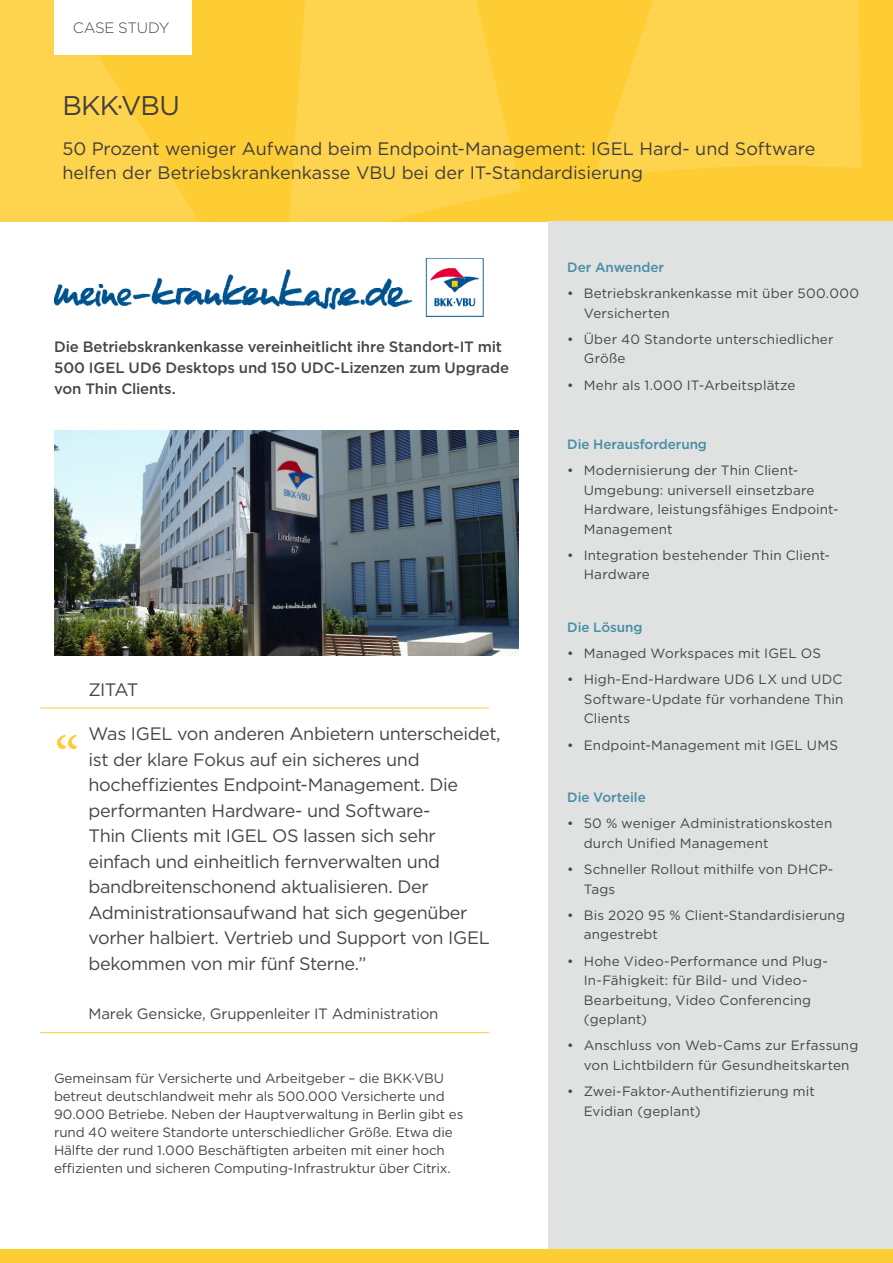
<style>
.page{position:relative;width:893px;height:1263px;background:#fff}
.page>*{position:absolute;margin:0;border:0;box-sizing:border-box;transform-origin:0 0}
.t1{font:63px "Minion Pro";color:#fecd33}
.t2{font:27px "Gotham";letter-spacing:-.025em;color:#3e3e3f}
.t3{font:18px/25.5px "Gotham";letter-spacing:-.02em;color:#444747}
.t4{font:18px/24px "Gotham";color:#3e3e3f}
.t5{font:500 15px/21px "Gotham";letter-spacing:-.01em;color:#444747}
.t6{font:15px "Gotham";letter-spacing:-.015em;color:#444747}
.t7{font:300 15px "Gotham";letter-spacing:-.02em;color:#444747}
.t8{font:13.5px/19.5px "Gotham";letter-spacing:.01em;color:#444747}
.t9{font:13.5px/18px "Gotham";letter-spacing:-.01em;color:#444747}
.t10{font:500 13.5px "Gotham";letter-spacing:-.005em;color:#468ea6}
</style>
<div class="page">
<div style="left:0;top:0;width:893px;height:221px;background:#fecd33"></div>
<svg style="left:594px;top:0;width:267px;height:179px;fill:#fed34e"></svg>
<svg style="left:286px;top:0;width:235px;height:222px;fill:#fed34e"></svg>
<svg style="left:0;top:0;width:232px;height:222px;fill:#fed34e"></svg>
<div style="left:548px;top:221px;width:345px;height:1028px;background:#e0e1e1"></div>
<div style="left:0;top:1249px;width:893px;height:14px;background:#fecd33"></div>
<img style="left:54px;top:259px;width:429px;height:57px">
<img style="left:54px;top:430px;width:465px;height:225px">
<hr style="left:41px;top:708px;width:448px;height:1px;background:#fecd33">
<hr style="left:41px;top:1032px;width:448px;height:1px;background:#fecd33">
<div style="left:54px;top:0;width:138px;height:54px;background:#fff"></div>
<p class="t7" style="left:73px;top:18px;width:98px">CASE STUDY</p>
<p class="t2" style="left:62px;top:88px;width:119px">BKK·VBU</p>
<p class="t4" style="left:62px;top:136px;width:755px">50 Prozent weniger Aufwand beim Endpoint-Management: IGEL Hard- und Software helfen der Betriebskrankenkasse VBU bei der IT-Standardisierung</p>
<p class="t5" style="left:54px;top:336px;width:456px">Die Betriebskrankenkasse vereinheitlicht ihre Standort-IT mit<br>500 IGEL UD6 Desktops und 150 UDC-Lizenzen zum Upgrade von Thin Clients.</p>
<p class="t1" style="left:54px;top:717px;width:27px">“</p>
<p class="t3" style="left:89px;top:676px;width:51px">ZITAT</p>
<p class="t3" style="left:89px;top:721px;width:414px">Was IGEL von anderen Anbietern unterscheidet, ist der klare Fokus auf ein sicheres und hocheffizientes Endpoint-Management. Die performanten Hardware- und Software-<br>Thin Clients mit IGEL OS lassen sich sehr einfach und einheitlich fernverwalten und bandbreitenschonend aktualisieren. Der Administrationsaufwand hat sich gegenüber vorher halbiert. Vertrieb und Support von IGEL bekommen von mir fünf Sterne.”</p>
<p class="t6" style="left:89px;top:1004px;width:351px">Marek Gensicke, Gruppenleiter IT Administration</p>
<p class="t9" style="left:54px;top:1069px;width:411px">Gemeinsam für Versicherte und Arbeitgeber – die BKK·VBU betreut deutschlandweit mehr als 500.000 Versicherte und 90.000 Betriebe. Neben der Hauptverwaltung in Berlin gibt es rund 40 weitere Standorte unterschiedlicher Größe. Etwa die Hälfte der rund 1.000 Beschäftigten arbeiten mit einer hoch effizienten und sicheren Computing-Infrastruktur über Citrix.</p>
<p class="t10" style="left:567px;top:258px;width:98px">Der Anwender</p>
<p class="t8" style="left:584px;top:283px;width:277px;text-indent:-16px">• Betriebskrankenkasse mit über 500.000<br>Versicherten</p>
<p class="t8" style="left:584px;top:329px;width:251px;text-indent:-16px">• Über 40 Standorte unterschiedlicher<br>Größe</p>
<p class="t8" style="left:567px;top:375px;width:230px">• Mehr als 1.000 IT-Arbeitsplätze</p>
<p class="t10" style="left:567px;top:435px;width:141px">Die Herausforderung</p>
<p class="t8" style="left:584px;top:460px;width:256px;text-indent:-16px">• Modernisierung der Thin Client-<br>Umgebung: universell einsetzbare<br>Hardware, leistungsfähiges Endpoint-<br>Management</p>
<p class="t8" style="left:584px;top:545px;width:248px;text-indent:-16px">• Integration bestehender Thin Client-<br>Hardware</p>
<p class="t10" style="left:567px;top:618px;width:77px">Die Lösung</p>
<p class="t8" style="left:567px;top:643px;width:255px">• Managed Workspaces mit IGEL OS</p>
<p class="t8" style="left:584px;top:670px;width:261px;text-align:justify;text-indent:-16px">• High-End-Hardware UD6 LX und UDC Software-Update für vorhandene Thin Clients</p>
<p class="t8" style="left:567px;top:735px;width:272px">• Endpoint-Management mit IGEL UMS</p>
<p class="t10" style="left:567px;top:789px;width:80px">Die Vorteile</p>
<p class="t8" style="left:584px;top:814px;width:250px;text-indent:-16px">• 50 % weniger Administrationskosten durch Unified Management</p>
<p class="t8" style="left:584px;top:859px;width:251px;text-indent:-16px">• Schneller Rollout mithilfe von DHCP-<br>Tags</p>
<p class="t8" style="left:584px;top:905px;width:263px;text-indent:-16px">• Bis 2020 95 % Client-Standardisierung angestrebt</p>
<p class="t8" style="left:584px;top:951px;width:246px;text-indent:-16px">• Hohe Video-Performance und Plug-<br>In-Fähigkeit: für Bild- und Video-<br>Bearbeitung, Video Conferencing (geplant)</p>
<p class="t8" style="left:567px;top:1036px;width:293px;text-align:center">• Anschluss von Web-Cams zur Erfassung von Lichtbildern für Gesundheitskarten</p>
<p class="t8" style="left:584px;top:1081px;width:233px;text-indent:-16px">• Zwei-Faktor-Authentifizierung mit<br>Evidian (geplant)</p>
</div>
